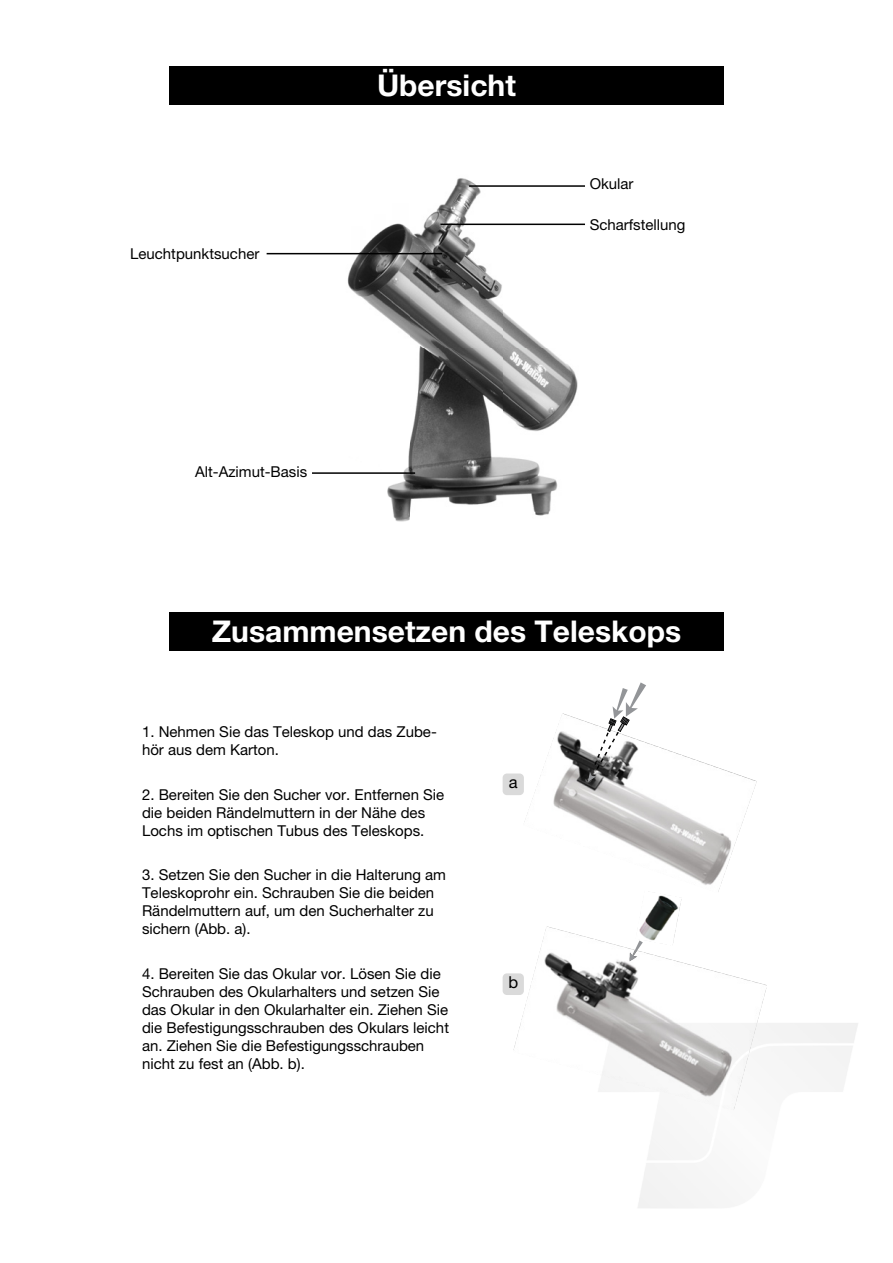
<style>
.page{position:relative;width:893px;height:1263px;background:#fff}
.page>*{position:absolute;margin:0;border:0;box-sizing:border-box;transform-origin:0 0}
.t1{font:700 30px "Helvetica Neue LT Pro";color:#fff}
.t2{font:16.5px "Helvetica Neue LT Pro";color:#000}
.t3{font:15px/18px "Helvetica Neue LT Pro";color:#000}
</style>
<div class="page">
<img style="left:524px;top:713px;width:233px;height:179px">
<svg style="left:588px;top:682px;width:58px;height:100px"></svg>
<img style="left:636px;top:891px;width:46px;height:35px">
<img style="left:513px;top:926px;width:254px;height:124px">
<svg style="left:630px;top:940px;width:13px;height:21px"></svg>
<img style="left:317px;top:178px;width:268px;height:344px">
<hr style="left:469px;top:185px;width:116px;height:2px;background:#000">
<hr style="left:440px;top:224px;width:145px;height:1px;background:#000">
<hr style="left:267px;top:253px;width:175px;height:1px;background:#000">
<hr style="left:312px;top:472px;width:103px;height:2px;background:#000">
<img style="left:597px;top:1023px;width:261px;height:185px">
<div style="left:169px;top:66px;width:554px;height:38px;background:#000"></div>
<div style="left:169px;top:612px;width:554px;height:39px;background:#000"></div>
<div style="left:503px;top:773px;width:21px;height:22px;background:#dadada;border-radius:4px"></div>
<div style="left:503px;top:973px;width:21px;height:22px;background:#dadada;border-radius:4px"></div>
<p class="t3" style="left:130px;top:244px;width:131px">Leuchtpunktsucher</p>
<h1 class="t1" style="left:377px;top:67px;width:140px">Übersicht</h1>
<p class="t3" style="left:590px;top:175px;width:45px">Okular</p>
<p class="t3" style="left:590px;top:215px;width:97px">Scharfstellung</p>
<p class="t3" style="left:195px;top:463px;width:114px">Alt-Azimut-Basis</p>
<h1 class="t1" style="left:212px;top:613px;width:471px">Zusammensetzen des Teleskops</h1>
<p class="t3" style="left:142px;top:722px;width:296px">1. Nehmen Sie das Teleskop und das Zube&shy;hör aus dem Karton.</p>
<p class="t3" style="left:142px;top:785px;width:304px">2. Bereiten Sie den Sucher vor. Entfernen Sie die beiden Rändelmuttern in der Nähe des<br>Lochs im optischen Tubus des Teleskops.</p>
<p class="t3" style="left:142px;top:865px;width:305px">3. Setzen Sie den Sucher in die Halterung am Teleskoprohr ein. Schrauben Sie die beiden Rändelmuttern auf, um den Sucherhalter zu sichern (Abb. a).</p>
<p class="t3" style="left:142px;top:964px;width:309px">4. Bereiten Sie das Okular vor. Lösen Sie die Schrauben des Okularhalters und setzen Sie das Okular in den Okularhalter ein. Ziehen Sie die Befestigungsschrauben des Okulars leicht an. Ziehen Sie die Befestigungsschrauben nicht zu fest an (Abb. b).</p>
<p class="t2" style="left:509px;top:772px;width:10px">a</p>
<p class="t2" style="left:508px;top:972px;width:11px">b</p>
</div>
